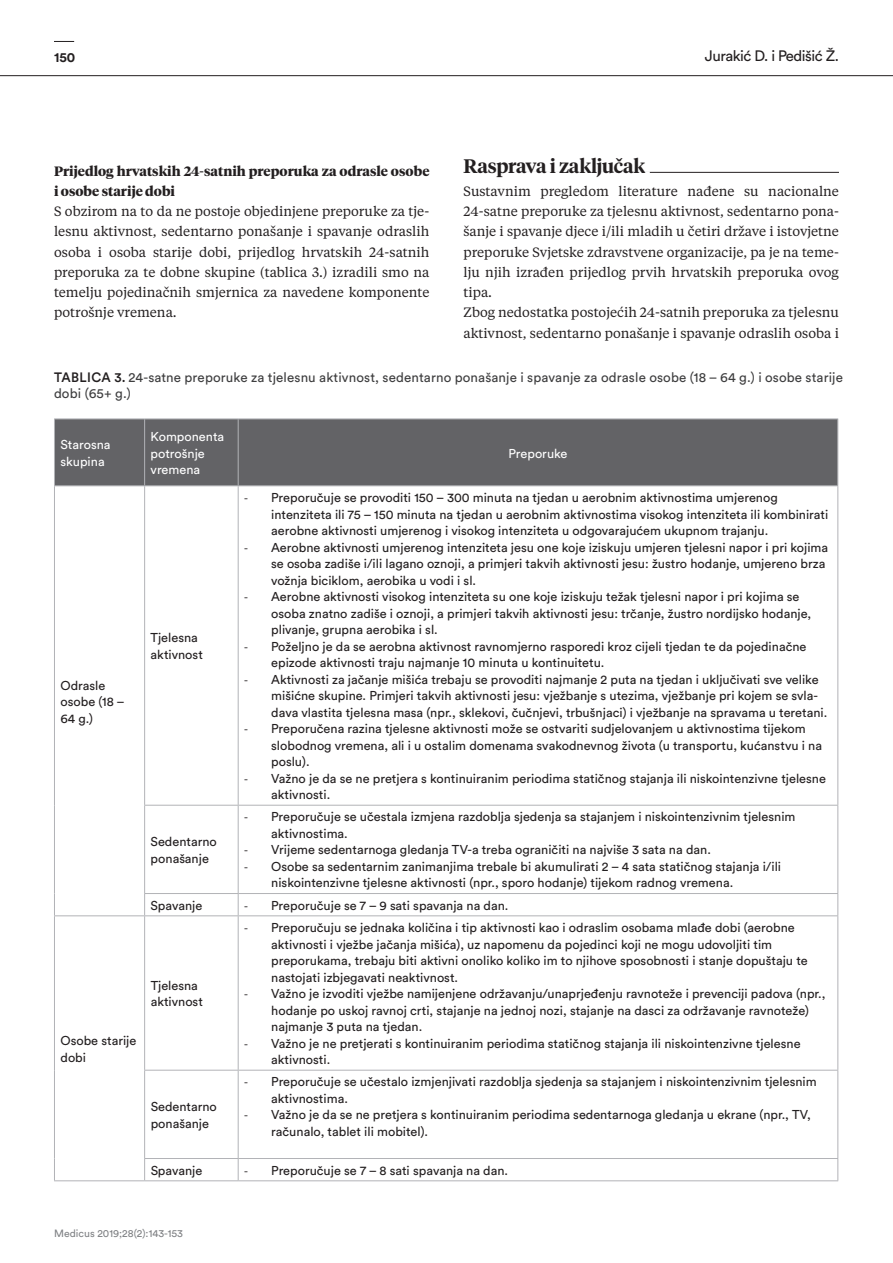
<style>
.page{position:relative;width:893px;height:1263px;background:#fff}
.page>*{position:absolute;margin:0;border:0;box-sizing:border-box;transform-origin:0 0}
.t1{font:600 19.5px "Tiempos Headline";letter-spacing:-.02em;color:#231f20}
.t2{font:15px "Circular Pro";letter-spacing:-.03em;color:#231f20}
.t3{font:13.5px/20.2px "Tiempos Headline";color:#231f20;text-align:justify}
.t4{font:13.5px/15.8px "Circular Pro";letter-spacing:.01em;color:#3e3e3f}
.t5{font:700 13.5px/20.2px "Tiempos Headline";color:#231f20}
.t6{font:700 13.5px "Circular Pro";color:#231f20}
.t7{font:12.75px/16.5px "Circular Pro";color:#231f20}
.t8{font:12.75px/16.5px "Circular Pro";color:#fff}
.t9{font:10.5px "Circular Pro";color:#808285}
.s1{font-weight:500;color:#231f20}
.s2{font-family:"Calibri"}
</style>
<div class="page">
<hr style="left:463px;top:172px;width:376px;height:1px;background:#231f20">
<hr style="left:463px;top:171px;width:187px;height:3px;background:#fff">
<hr style="left:0;top:75px;width:893px;height:1px;background:#231f20">
<svg style="left:54px;top:41px;width:20px;height:1px"></svg>
<div style="left:55px;top:420px;width:782px;height:65px;background:#636366"></div>
<hr style="left:54px;top:419px;width:91px;height:1px;background:#b2b3b7">
<hr style="left:54px;top:419px;width:1px;height:66px;background:#b2b3b7">
<hr style="left:145px;top:419px;width:93px;height:1px;background:#b2b3b7">
<hr style="left:144px;top:419px;width:1px;height:66px;background:#b2b3b7">
<hr style="left:238px;top:419px;width:600px;height:1px;background:#b2b3b7">
<hr style="left:238px;top:419px;width:1px;height:66px;background:#b2b3b7">
<hr style="left:837px;top:419px;width:1px;height:66px;background:#b2b3b7">
<hr style="left:54px;top:485px;width:91px;height:1px;background:#b2b3b7">
<hr style="left:54px;top:486px;width:1px;height:319px;background:#b2b3b7">
<hr style="left:54px;top:805px;width:1px;height:88px;background:#b2b3b7">
<svg style="left:54px;top:893px;width:1px;height:22px"></svg>
<hr style="left:145px;top:485px;width:93px;height:1px;background:#b2b3b7">
<hr style="left:144px;top:486px;width:1px;height:319px;background:#b2b3b7">
<hr style="left:238px;top:485px;width:600px;height:1px;background:#b2b3b7">
<hr style="left:238px;top:486px;width:1px;height:319px;background:#b2b3b7">
<hr style="left:837px;top:486px;width:1px;height:319px;background:#b2b3b7">
<hr style="left:144px;top:805px;width:94px;height:1px;background:#b2b3b7">
<hr style="left:144px;top:805px;width:1px;height:88px;background:#b2b3b7">
<hr style="left:238px;top:805px;width:600px;height:1px;background:#b2b3b7">
<hr style="left:238px;top:805px;width:1px;height:88px;background:#b2b3b7">
<hr style="left:837px;top:805px;width:1px;height:88px;background:#b2b3b7">
<hr style="left:144px;top:893px;width:94px;height:1px;background:#b2b3b7">
<svg style="left:144px;top:894px;width:1px;height:21px"></svg>
<hr style="left:238px;top:893px;width:600px;height:1px;background:#b2b3b7">
<svg style="left:238px;top:894px;width:1px;height:21px"></svg>
<svg style="left:837px;top:894px;width:1px;height:21px"></svg>
<hr style="left:54px;top:915px;width:91px;height:1px;background:#b2b3b7">
<hr style="left:54px;top:916px;width:1px;height:154px;background:#b2b3b7">
<hr style="left:54px;top:1070px;width:1px;height:88px;background:#b2b3b7">
<svg style="left:54px;top:1158px;width:1px;height:22px"></svg>
<hr style="left:54px;top:1180px;width:91px;height:1px;background:#b2b3b7">
<hr style="left:145px;top:915px;width:93px;height:1px;background:#b2b3b7">
<hr style="left:144px;top:916px;width:1px;height:154px;background:#b2b3b7">
<hr style="left:238px;top:915px;width:600px;height:1px;background:#b2b3b7">
<hr style="left:238px;top:916px;width:1px;height:154px;background:#b2b3b7">
<hr style="left:837px;top:916px;width:1px;height:154px;background:#b2b3b7">
<hr style="left:144px;top:1070px;width:94px;height:1px;background:#b2b3b7">
<hr style="left:144px;top:1070px;width:1px;height:88px;background:#b2b3b7">
<hr style="left:238px;top:1070px;width:600px;height:1px;background:#b2b3b7">
<hr style="left:238px;top:1070px;width:1px;height:88px;background:#b2b3b7">
<hr style="left:837px;top:1070px;width:1px;height:88px;background:#b2b3b7">
<hr style="left:144px;top:1158px;width:94px;height:1px;background:#b2b3b7">
<svg style="left:144px;top:1159px;width:1px;height:21px"></svg>
<hr style="left:238px;top:1158px;width:600px;height:1px;background:#b2b3b7">
<svg style="left:238px;top:1159px;width:1px;height:21px"></svg>
<svg style="left:837px;top:1159px;width:1px;height:21px"></svg>
<hr style="left:145px;top:1180px;width:93px;height:1px;background:#b2b3b7">
<hr style="left:238px;top:1180px;width:600px;height:1px;background:#b2b3b7">
<p class="t6" style="left:54px;top:47px;width:23px">150</p>
<p class="t2" style="left:705px;top:46px;width:136px">Jurakić D. i Pedišić Ž.</p>
<p class="t5" style="left:54px;top:160px;width:377px">Prijedlog hrvatskih 24-satnih preporuka za odrasle osobe i osobe starije dobi</p>
<p class="t3" style="left:54px;top:201px;width:377px">S obzirom na to da ne postoje objedinjene preporuke za tje&shy;lesnu aktivnost, sedentarno ponašanje i spavanje odraslih osoba i osoba starije dobi, prijedlog hrvatskih 24-satnih preporuka za te dobne skupine (tablica 3.) izradili smo na temelju pojedinačnih smjernica za navedene komponente potrošnje vremena.</p>
<h1 class="t1" style="left:463px;top:152px;width:183px">Rasprava i zaključak</h1>
<p class="t3" style="left:463px;top:180px;width:377px;text-align:left">Sustavnim pregledom literature nađene su nacionalne 24-satne preporuke za tjelesnu aktivnost, sedentarno pona&shy;šanje i spavanje djece i/ili mladih u četiri države i istovjetne preporuke Svjetske zdravstvene organizacije, pa je na teme&shy;lju njih izrađen prijedlog prvih hrvatskih preporuka ovog tipa.<br>Zbog nedostatka postojećih 24-satnih preporuka za tjelesnu aktivnost, sedentarno ponašanje i spavanje odraslih osoba i</p>
<p class="t4" style="left:54px;top:369px;width:790px"><span class="s1">TABLICA 3.</span> 24-satne preporuke za tjelesnu aktivnost, sedentarno ponašanje i spavanje za odrasle osobe (18 – 64 g.) i osobe starije dobi (65+ g.)</p>
<p class="t8" style="left:60px;top:436px;width:52px">Starosna skupina</p>
<p class="t8" style="left:151px;top:428px;width:75px">Komponenta potrošnje vremena</p>
<p class="t7" style="left:60px;top:676px;width:66px">Odrasle osobe (18 –<br>64 g.)</p>
<p class="t7" style="left:151px;top:629px;width:54px">Tjelesna aktivnost</p>
<p class="t7" style="left:151px;top:833px;width:68px">Sedentarno ponašanje</p>
<p class="t8" style="left:508px;top:444px;width:61px">Preporuke</p>
<p class="t7" style="left:271px;top:489px;width:559px;text-indent:-27px"><span class="s2">-</span> Preporučuje se provoditi 150 – 300 minuta na tjedan u aerobnim aktivnostima umjerenog intenziteta ili 75 – 150 minuta na tjedan u aerobnim aktivnostima visokog intenziteta ili kombinirati aerobne aktivnosti umjerenog i visokog intenziteta u odgovarajućem ukupnom trajanju.</p>
<p class="t7" style="left:271px;top:538px;width:558px;text-indent:-27px"><span class="s2">-</span> Aerobne aktivnosti umjerenog intenziteta jesu one koje iziskuju umjeren tjelesni napor i pri kojima se osoba zadiše i/ili lagano oznoji, a primjeri takvih aktivnosti jesu: žustro hodanje, umjereno brza vožnja biciklom, aerobika u vodi i sl.</p>
<p class="t7" style="left:271px;top:588px;width:542px;text-indent:-27px"><span class="s2">-</span> Aerobne aktivnosti visokog intenziteta su one koje iziskuju težak tjelesni napor i pri kojima se osoba znatno zadiše i oznoji, a primjeri takvih aktivnosti jesu: trčanje, žustro nordijsko hodanje, plivanje, grupna aerobika i sl.</p>
<p class="t7" style="left:271px;top:637px;width:537px;text-indent:-27px"><span class="s2">-</span> Poželjno je da se aerobna aktivnost ravnomjerno rasporedi kroz cijeli tjedan te da pojedinačne epizode aktivnosti traju najmanje 10 minuta u kontinuitetu.</p>
<p class="t7" style="left:271px;top:670px;width:558px;text-indent:-27px"><span class="s2">-</span> Aktivnosti za jačanje mišića trebaju se provoditi najmanje 2 puta na tjedan i uključivati sve velike mišićne skupine. Primjeri takvih aktivnosti jesu: vježbanje s utezima, vježbanje pri kojem se svla&shy;dava vlastita tjelesna masa (npr., sklekovi, čučnjevi, trbušnjaci) i vježbanje na spravama u teretani.</p>
<p class="t7" style="left:271px;top:720px;width:552px;text-indent:-27px"><span class="s2">-</span> Preporučena razina tjelesne aktivnosti može se ostvariti sudjelovanjem u aktivnostima tijekom slobodnog vremena, ali i u ostalim domenama svakodnevnog života (u transportu, kućanstvu i na poslu).</p>
<p class="t7" style="left:271px;top:769px;width:556px;text-indent:-27px"><span class="s2">-</span> Važno je da se ne pretjera s kontinuiranim periodima statičnog stajanja ili niskointenzivne tjelesne aktivnosti.</p>
<p class="t7" style="left:271px;top:808px;width:526px;text-indent:-27px"><span class="s2">-</span> Preporučuje se učestala izmjena razdoblja sjedenja sa stajanjem i niskointenzivnim tjelesnim aktivnostima.</p>
<p class="t7" style="left:244px;top:841px;width:468px"><span class="s2">-</span> Vrijeme sedentarnoga gledanja TV-a treba ograničiti na najviše 3 sata na dan.</p>
<p class="t7" style="left:271px;top:858px;width:511px;text-indent:-27px"><span class="s2">-</span> Osobe sa sedentarnim zanimanjima trebale bi akumulirati 2 – 4 sata statičnog stajanja i/ili niskointenzivne tjelesne aktivnosti (npr., sporo hodanje) tijekom radnog vremena.</p>
<p class="t7" style="left:61px;top:1032px;width:77px">Osobe starije dobi</p>
<p class="t7" style="left:151px;top:896px;width:53px">Spavanje</p>
<p class="t7" style="left:244px;top:896px;width:266px"><span class="s2">-</span> Preporučuje se 7 – 9 sati spavanja na dan.</p>
<p class="t7" style="left:151px;top:976px;width:54px">Tjelesna aktivnost</p>
<p class="t7" style="left:151px;top:1098px;width:68px">Sedentarno ponašanje</p>
<p class="t7" style="left:271px;top:919px;width:538px;text-indent:-27px"><span class="s2">-</span> Preporučuju se jednaka količina i tip aktivnosti kao i odraslim osobama mlađe dobi (aerobne aktivnosti i vježbe jačanja mišića), uz napomenu da pojedinci koji ne mogu udovoljiti tim preporukama, trebaju biti aktivni onoliko koliko im to njihove sposobnosti i stanje dopuštaju te nastojati izbjegavati neaktivnost.</p>
<p class="t7" style="left:271px;top:985px;width:556px;text-indent:-27px"><span class="s2">-</span> Važno je izvoditi vježbe namijenjene održavanju/unaprjeđenju ravnoteže i prevenciji padova (npr., hodanje po uskoj ravnoj crti, stajanje na jednoj nozi, stajanje na dasci za održavanje ravnoteže) najmanje 3 puta na tjedan.</p>
<p class="t7" style="left:271px;top:1034px;width:531px;text-indent:-27px"><span class="s2">-</span> Važno je ne pretjerati s kontinuiranim periodima statičnog stajanja ili niskointenzivne tjelesne aktivnosti.</p>
<p class="t7" style="left:271px;top:1073px;width:547px;text-indent:-27px"><span class="s2">-</span> Preporučuje se učestalo izmjenjivati razdoblja sjedenja sa stajanjem i niskointenzivnim tjelesnim aktivnostima.</p>
<p class="t7" style="left:271px;top:1106px;width:541px;text-indent:-27px"><span class="s2">-</span> Važno je da se ne pretjera s kontinuiranim periodima sedentarnoga gledanja u ekrane (npr., TV, računalo, tablet ili mobitel).</p>
<p class="t7" style="left:151px;top:1161px;width:53px">Spavanje</p>
<p class="t7" style="left:244px;top:1161px;width:265px"><span class="s2">-</span> Preporučuje se 7 – 8 sati spavanja na dan.</p>
<p class="t9" style="left:54px;top:1227px;width:130px">Medicus 2019;28(2):143-153</p>
</div>
